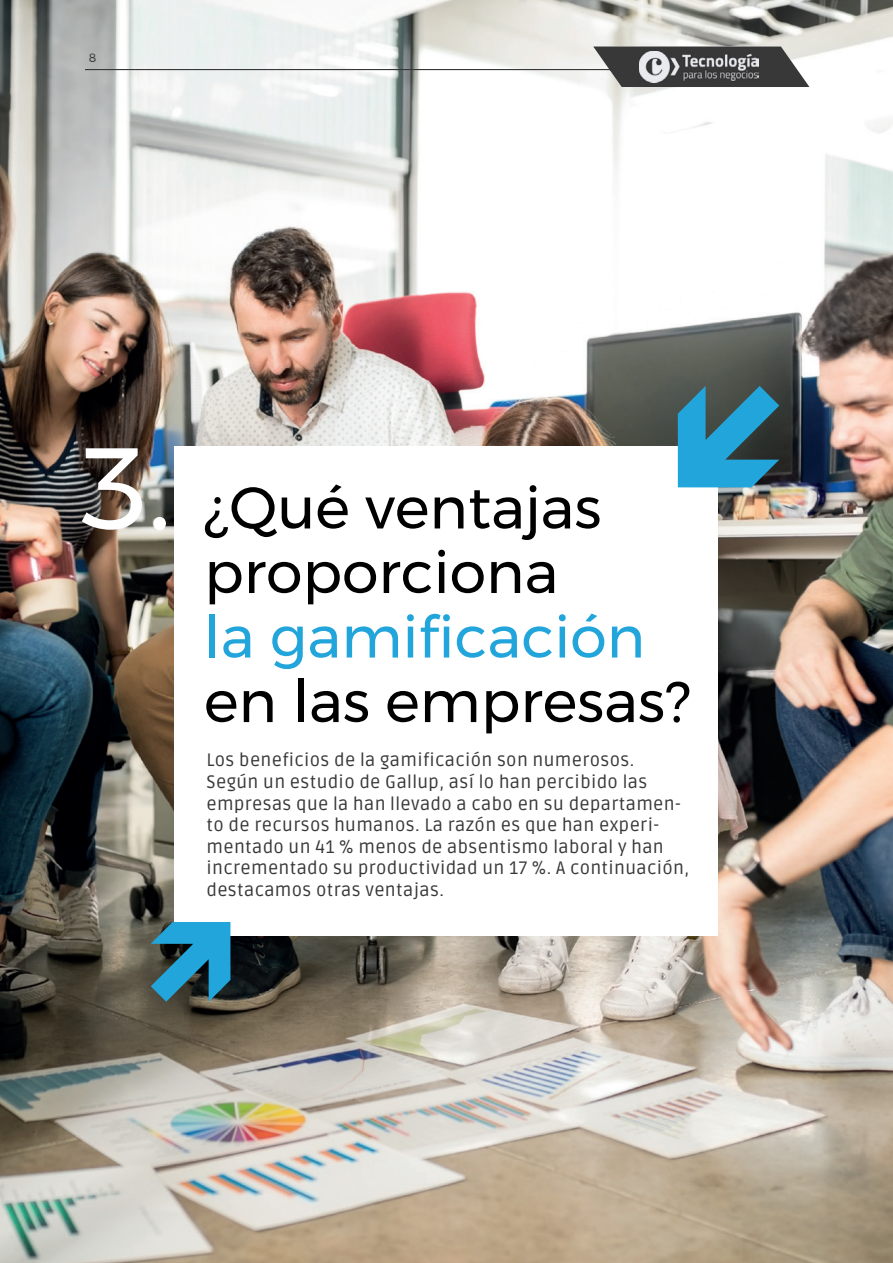
<style>
.page{position:relative;width:893px;height:1263px;background:#fff}
.page>*{position:absolute;margin:0;border:0;box-sizing:border-box;transform-origin:0 0}
.t1{font:115.5px "Montserrat";color:#fff}
.t2{font:58.5px/64.5px "Montserrat";color:#000001}
.t3{font:58.5px "Montserrat";color:#22a5da}
.t4{font:18px/21.6px "Ruda";letter-spacing:.02em;color:#383839}
.t5{font:12px "Montserrat";color:#383839}
</style>
<div class="page">
<img style="left:0;top:0;width:893px;height:1263px">
<div style="left:175px;top:446px;width:543px;height:489px;background:#fff"></div>
<hr style="left:85px;top:69px;width:673px;height:1px;background:#383839">
<svg style="left:593px;top:47px;width:216px;height:40px;background:#626262"></svg>
<img style="left:639px;top:51px;width:119px;height:31px">
<svg style="left:151px;top:922px;width:79px;height:80px;background:#297a98"></svg>
<svg style="left:678px;top:386px;width:101px;height:101px;background:#2c7f9e"></svg>
<p class="t5" style="left:89px;top:49px;width:9px">8</p>
<h1 class="t1" style="left:80px;top:400px;width:93px">3.</h1>
<h2 class="t2" style="left:204px;top:475px;width:399px">¿Qué ventajas proporciona</h2>
<h2 class="t3" style="left:204px;top:592px;width:443px">la gamificación</h2>
<h2 class="t2" style="left:204px;top:668px;width:488px">en las empresas?</h2>
<p class="t4" style="left:207px;top:750px;width:484px">Los beneficios de la gamificación son numerosos.<br>Según un estudio de Gallup, así lo han percibido las empresas que la han llevado a cabo en su departamen&shy;to de recursos humanos. La razón es que han experi&shy;mentado un 41 % menos de absentismo laboral y han incrementado su productividad un 17 %. A continuación, destacamos otras ventajas.</p>
</div>
